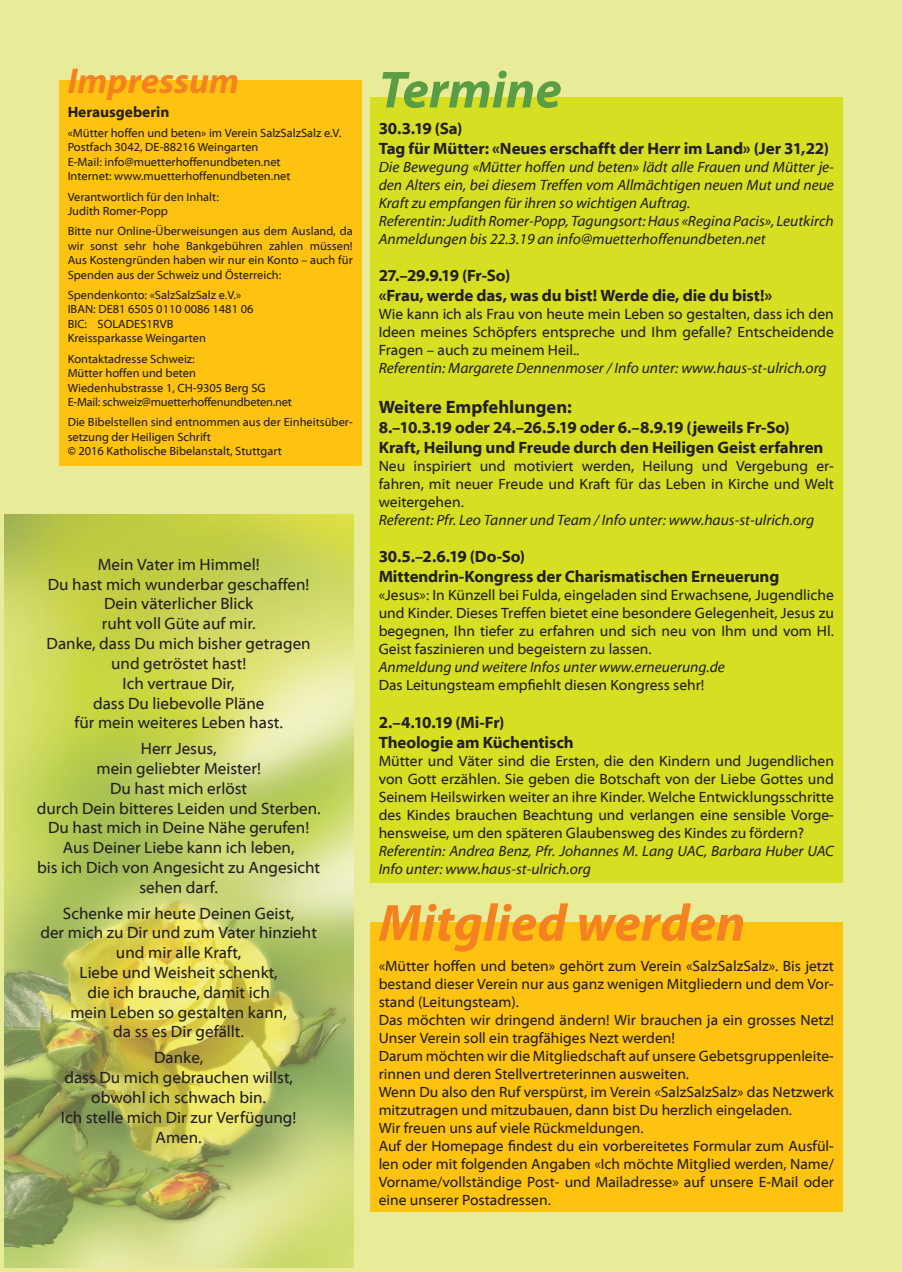
<style>
.page{position:relative;width:902px;height:1272px;background:#fff}
.page>*{position:absolute;margin:0;border:0;box-sizing:border-box;transform-origin:0 0}
.Text_fett_klein{font:italic 700 52.5px "Myriad Pro";color:#f58220}
.Titel_gross_grün{font:italic 700 52.5px "Myriad Pro";color:#5a9d44}
.Text_fett_klein-2{font:italic 700 36px "Myriad Pro";color:#f58220}
.Text_fett_klein-3{font:700 18px "Myriad Web Pro";color:#231f20}
.Text_fett_klein-4{font:16.5px "Myriad Web Pro";color:#231f20}
.Titel_Termine{font:700 16.5px "Myriad Web Pro";letter-spacing:-.01em;color:#231f20}
.Text_Normal{font:15px/18px "Myriad Web Pro";color:#231f20;text-align:justify}
.Text_kursiv{font:italic 15px/18px "Myriad Web Pro";color:#231f20;text-align:justify}
.Text_fett_klein-5{font:700 15px "Myriad Web Pro";color:#231f20}
.Text_Impressum{font:12px/14.4px "Myriad Web Pro";color:#231f20;text-align:justify}
.Text_Impressum-2{font:12px "Myriad Web Pro";letter-spacing:-.02em;color:#231f20}
</style>
<div class="page">
<div style="left:0;top:0;width:901px;height:1271px;background:#e8ec99"></div>
<div style="left:370px;top:922px;width:472px;height:289px;background:#fec210"></div>
<div style="left:370px;top:97px;width:472px;height:785px;background:#d6df21"></div>
<div style="left:60px;top:80px;width:301px;height:386px;background:#fec210"></div>
<img style="left:4px;top:514px;width:349px;height:753px">
<p class="Text_fett_klein-2" style="left:68px;top:57px;width:173px">Impressum</p>
<p class="Text_fett_klein-5" style="left:68px;top:103px;width:103px">Herausgeberin</p>
<p class="Text_Impressum" style="left:68px;top:126px;width:275px">«Mütter hoffen und beten» im Verein SalzSalzSalz e.V.</p>
<p class="Text_Impressum" style="left:68px;top:140px;width:192px">Postfach 3042, DE-88216 Weingarten</p>
<p class="Text_Impressum" style="left:68px;top:155px;width:214px">E-Mail: info@muetterhoffenundbeten.net</p>
<p class="Text_Impressum" style="left:68px;top:169px;width:224px">Internet: www.muetterhoffenundbeten.net</p>
<p class="Text_Impressum" style="left:68px;top:190px;width:153px">Verantwortlich für den Inhalt:</p>
<p class="Text_Impressum" style="left:68px;top:204px;width:102px">Judith Romer-Popp</p>
<p class="Text_Impressum" style="left:68px;top:224px;width:286px">Bitte nur Online-Überweisungen aus dem Ausland, da wir sonst sehr hohe Bankgebühren zahlen müssen!<br>Aus Kostengründen haben wir nur ein Konto – auch für Spenden aus der Schweiz und Österreich:</p>
<p class="Text_Impressum" style="left:68px;top:288px;width:175px">Spendenkonto: «SalzSalzSalz e.V.»</p>
<p class="Text_Impressum" style="left:68px;top:302px;width:187px">IBAN: DE81 6505 0110 0086 1481 06</p>
<p class="Text_Impressum" style="left:68px;top:317px;width:107px">BIC: SOLADES1RVB</p>
<p class="Text_Impressum" style="left:68px;top:331px;width:140px">Kreissparkasse Weingarten</p>
<p class="Text_Impressum" style="left:68px;top:352px;width:129px">Kontaktadresse Schweiz:</p>
<p class="Text_Impressum" style="left:68px;top:366px;width:130px">Mütter hoffen und beten</p>
<p class="Text_Impressum" style="left:68px;top:380px;width:199px">Wiedenhubstrasse 1, CH-9305 Berg SG</p>
<p class="Text_Impressum-2" style="left:68px;top:395px;width:226px">E-Mail: schweiz@muetterhoffenundbeten.net</p>
<p class="Text_Impressum" style="left:68px;top:415px;width:286px">Die Bibelstellen sind entnommen aus der Einheitsüber&shy;setzung der Heiligen Schrift</p>
<p class="Text_Impressum" style="left:68px;top:444px;width:216px">© 2016 Katholische Bibelanstalt, Stuttgart</p>
<p class="Text_fett_klein-4" style="left:98px;top:555px;width:163px">Mein Vater im Himmel!</p>
<p class="Text_fett_klein-4" style="left:48px;top:575px;width:263px">Du hast mich wunderbar geschaffen!</p>
<p class="Text_fett_klein-4" style="left:104px;top:595px;width:151px">Dein väterlicher Blick</p>
<p class="Text_fett_klein-4" style="left:102px;top:615px;width:155px">ruht voll Güte auf mir.</p>
<p class="Text_fett_klein-4" style="left:47px;top:634px;width:266px">Danke, dass Du mich bisher getragen</p>
<p class="Text_fett_klein-4" style="left:111px;top:654px;width:137px">und getröstet hast!</p>
<p class="Text_fett_klein-4" style="left:123px;top:674px;width:114px">Ich vertraue Dir,</p>
<p class="Text_fett_klein-4" style="left:93px;top:694px;width:173px">dass Du liebevolle Pläne</p>
<p class="Text_fett_klein-4" style="left:74px;top:714px;width:210px">für mein weiteres Leben hast.</p>
<p class="Text_fett_klein-4" style="left:141px;top:739px;width:77px">Herr Jesus,</p>
<p class="Text_fett_klein-4" style="left:96px;top:759px;width:166px">mein geliebter Meister!</p>
<p class="Text_fett_klein-4" style="left:110px;top:779px;width:139px">Du hast mich erlöst</p>
<p class="Text_fett_klein-4" style="left:37px;top:799px;width:285px">durch Dein bitteres Leiden und Sterben.</p>
<p class="Text_fett_klein-4" style="left:48px;top:819px;width:262px">Du hast mich in Deine Nähe gerufen!</p>
<p class="Text_fett_klein-4" style="left:63px;top:838px;width:233px">Aus Deiner Liebe kann ich leben,</p>
<p class="Text_fett_klein-4" style="left:37px;top:858px;width:284px">bis ich Dich von Angesicht zu Angesicht</p>
<p class="Text_fett_klein-4" style="left:139px;top:878px;width:80px">sehen darf.</p>
<p class="Text_fett_klein-4" style="left:63px;top:904px;width:233px">Schenke mir heute Deinen Geist,</p>
<p class="Text_fett_klein-4" style="left:40px;top:924px;width:278px">der mich zu Dir und zum Vater hinzieht</p>
<p class="Text_fett_klein-4" style="left:116px;top:943px;width:127px">und mir alle Kraft,</p>
<p class="Text_fett_klein-4" style="left:80px;top:963px;width:200px">Liebe und Weisheit schenkt,</p>
<p class="Text_fett_klein-4" style="left:87px;top:983px;width:184px">die ich brauche, damit ich</p>
<p class="Text_fett_klein-4" style="left:70px;top:1003px;width:218px">mein Leben so gestalten kann,</p>
<p class="Text_fett_klein-4" style="left:113px;top:1023px;width:132px">da ss es Dir gefällt.</p>
<p class="Text_fett_klein-4" style="left:154px;top:1048px;width:51px">Danke,</p>
<p class="Text_fett_klein-4" style="left:64px;top:1068px;width:230px">dass Du mich gebrauchen willst,</p>
<p class="Text_fett_klein-4" style="left:91px;top:1088px;width:176px">obwohl ich schwach bin.</p>
<p class="Text_fett_klein-4" style="left:61px;top:1108px;width:237px">Ich stelle mich Dir zur Verfügung!</p>
<p class="Text_fett_klein-4" style="left:155px;top:1128px;width:48px">Amen.</p>
<p class="Titel_gross_grün" style="left:378px;top:56px;width:184px">Termine</p>
<p class="Titel_Termine" style="left:378px;top:119px;width:85px">30.3.19 (Sa)</p>
<p class="Titel_Termine" style="left:378px;top:139px;width:452px">Tag für Mütter: «Neues erschafft der Herr im Land» (Jer 31,22)</p>
<p class="Text_kursiv" style="left:378px;top:158px;width:456px">Die Bewegung «Mütter hoffen und beten» lädt alle Frauen und Mütter je&shy;den Alters ein, bei diesem Treffen vom Allmächtigen neuen Mut und neue Kraft zu empfangen für ihren so wichtigen Auftrag.</p>
<p class="Text_kursiv" style="left:378px;top:212px;width:456px">Referentin: Judith Romer-Popp, Tagungsort: Haus «Regina Pacis», Leutkirch</p>
<p class="Text_kursiv" style="left:378px;top:230px;width:388px">Anmeldungen bis 22.3.19 an info@muetterhoffenundbeten.net</p>
<p class="Titel_Termine" style="left:378px;top:267px;width:133px">27.–29.9.19 (Fr-So)</p>
<p class="Titel_Termine" style="left:378px;top:287px;width:395px">«Frau, werde das, was du bist! Werde die, die du bist!»</p>
<p class="Text_Normal" style="left:378px;top:305px;width:456px">Wie kann ich als Frau von heute mein Leben so gestalten, dass ich den Ideen meines Schöpfers entspreche und Ihm gefalle? Entscheidende Fragen – auch zu meinem Heil..</p>
<p class="Text_kursiv" style="left:378px;top:359px;width:449px">Referentin: Margarete Dennenmoser / Info unter: www.haus-st-ulrich.org</p>
<p class="Text_fett_klein-3" style="left:378px;top:397px;width:195px">Weitere Empfehlungen:</p>
<p class="Titel_Termine" style="left:378px;top:418px;width:412px">8.–10.3.19 oder 24.–26.5.19 oder 6.–8.9.19 (jeweils Fr-So)</p>
<p class="Titel_Termine" style="left:378px;top:438px;width:446px">Kraft, Heilung und Freude durch den Heiligen Geist erfahren</p>
<p class="Text_Normal" style="left:378px;top:457px;width:456px">Neu inspiriert und motiviert werden, Heilung und Vergebung er&shy;fahren, mit neuer Freude und Kraft für das Leben in Kirche und Welt weitergehen.</p>
<p class="Text_kursiv" style="left:378px;top:511px;width:437px">Referent: Pfr. Leo Tanner und Team / Info unter: www.haus-st-ulrich.org</p>
<p class="Titel_Termine" style="left:378px;top:548px;width:148px">30.5.–2.6.19 (Do-So)</p>
<p class="Titel_Termine" style="left:378px;top:567px;width:402px">Mittendrin-Kongress der Charismatischen Erneuerung</p>
<p class="Text_Normal" style="left:378px;top:586px;width:456px">«Jesus»: In Künzell bei Fulda, eingeladen sind Erwachsene, Jugendliche und Kinder. Dieses Treffen bietet eine besondere Gelegenheit, Jesus zu begegnen, Ihn tiefer zu erfahren und sich neu von Ihm und vom Hl.<br>Geist faszinieren und begeistern zu lassen.</p>
<p class="Text_kursiv" style="left:378px;top:658px;width:348px">Anmeldung und weitere Infos unter www.erneuerung.de</p>
<p class="Text_Normal" style="left:378px;top:676px;width:327px">Das Leitungsteam empfiehlt diesen Kongress sehr!</p>
<p class="Titel_Termine" style="left:378px;top:713px;width:127px">2.–4.10.19 (Mi-Fr)</p>
<p class="Titel_Termine" style="left:378px;top:733px;width:197px">Theologie am Küchentisch</p>
<p class="Text_Normal" style="left:378px;top:752px;width:456px">Mütter und Väter sind die Ersten, die den Kindern und Jugendlichen von Gott erzählen. Sie geben die Botschaft von der Liebe Gottes und Seinem Heilswirken weiter an ihre Kinder. Welche Entwicklungsschritte des Kindes brauchen Beachtung und verlangen eine sensible Vorge&shy;hensweise, um den späteren Glaubensweg des Kindes zu fördern?</p>
<p class="Text_kursiv" style="left:378px;top:842px;width:457px">Referentin: Andrea Benz, Pfr. Johannes M. Lang UAC, Barbara Huber UAC<br>Info unter: www.haus-st-ulrich.org</p>
<p class="Text_fett_klein" style="left:378px;top:888px;width:368px">Mitglied werden</p>
<p class="Text_Normal" style="left:378px;top:956px;width:456px">«Mütter hoffen und beten» gehört zum Verein «SalzSalzSalz». Bis jetzt bestand dieser Verein nur aus ganz wenigen Mitgliedern und dem Vor&shy;stand (Leitungsteam).</p>
<p class="Text_Normal" style="left:378px;top:1010px;width:456px">Das möchten wir dringend ändern! Wir brauchen ja ein grosses Netz!<br>Unser Verein soll ein tragfähiges Nezt werden!</p>
<p class="Text_Normal" style="left:378px;top:1046px;width:456px">Darum möchten wir die Mitgliedschaft auf unsere Gebetsgruppenleite&shy;rinnen und deren Stellvertreterinnen ausweiten.</p>
<p class="Text_Normal" style="left:378px;top:1082px;width:456px">Wenn Du also den Ruf verspürst, im Verein «SalzSalzSalz» das Netzwerk mitzutragen und mitzubauen, dann bist Du herzlich eingeladen.</p>
<p class="Text_Normal" style="left:378px;top:1118px;width:266px">Wir freuen uns auf viele Rückmeldungen.</p>
<p class="Text_Normal" style="left:378px;top:1136px;width:456px">Auf der Homepage findest du ein vorbereitetes Formular zum Ausfül&shy;len oder mit folgenden Angaben «Ich möchte Mitglied werden, Name/ Vorname/vollständige Post- und Mailadresse» auf unsere E-Mail oder eine unserer Postadressen.</p>
</div>
